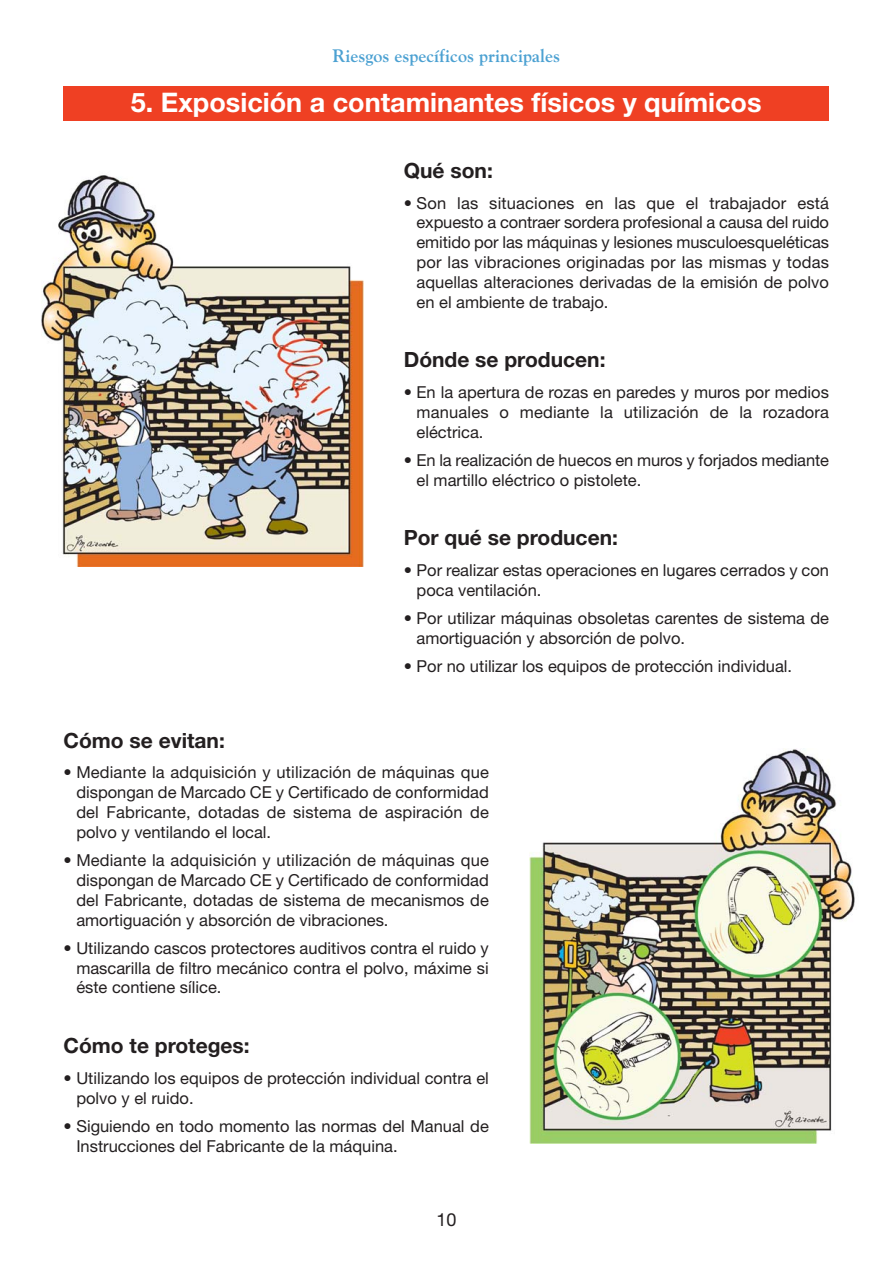
<style>
.page{position:relative;width:893px;height:1263px;background:#fff}
.page>*{position:absolute;margin:0;border:0;box-sizing:border-box;transform-origin:0 0}
.t1{font:700 27px "Helvetica Neue";color:#fff}
.t2{font:700 21px "Helvetica Neue";color:#231f20}
.t3{font:700 18px "Goudy";color:#4ca1d2}
.t4{font:18px "Helvetica Neue";color:#231f20}
.t5{font:16.5px/19.8px "Helvetica Neue";color:#231f20;text-align:justify}
</style>
<div class="page">
<div style="left:64px;top:87px;width:765px;height:34px;background:#ef4023"></div>
<img style="left:41px;top:175px;width:323px;height:391px">
<img style="left:530px;top:749px;width:325px;height:394px">
<p class="t3" style="left:332px;top:48px;width:229px">Riesgos específicos principales</p>
<h1 class="t1" style="left:131px;top:93px;width:632px">5. Exposición a contaminantes físicos y químicos</h1>
<p class="t2" style="left:404px;top:163px;width:91px">Qué son:</p>
<p class="t5" style="left:416px;top:194px;width:414px;text-indent:-13px">• Son las situaciones en las que el trabajador está expuesto a contraer sordera profesional a causa del ruido emitido por las máquinas y lesiones musculoesqueléticas por las vibraciones originadas por las mismas y todas aquellas alteraciones derivadas de la emisión de polvo en el ambiente de trabajo.</p>
<p class="t2" style="left:404px;top:352px;width:203px">Dónde se producen:</p>
<p class="t5" style="left:416px;top:384px;width:414px;text-indent:-13px">• En la apertura de rozas en paredes y muros por medios manuales o mediante la utilización de la rozadora eléctrica.</p>
<p class="t5" style="left:416px;top:452px;width:414px;text-indent:-13px">• En la realización de huecos en muros y forjados mediante el martillo eléctrico o pistolete.</p>
<p class="t2" style="left:404px;top:530px;width:216px">Por qué se producen:</p>
<p class="t5" style="left:416px;top:562px;width:414px;text-indent:-13px">• Por realizar estas operaciones en lugares cerrados y con poca ventilación.</p>
<p class="t5" style="left:416px;top:610px;width:414px;text-indent:-13px">• Por utilizar máquinas obsoletas carentes de sistema de amortiguación y absorción de polvo.</p>
<p class="t5" style="left:404px;top:658px;width:390px">• Por no utilizar los equipos de protección individual.</p>
<p class="t2" style="left:64px;top:733px;width:163px">Cómo se evitan:</p>
<p class="t5" style="left:76px;top:764px;width:414px;text-indent:-13px">• Mediante la adquisición y utilización de máquinas que dispongan de Marcado CE y Certificado de conformidad del Fabricante, dotadas de sistema de aspiración de polvo y ventilando el local.</p>
<p class="t5" style="left:76px;top:852px;width:414px;text-indent:-13px">• Mediante la adquisición y utilización de máquinas que dispongan de Marcado CE y Certificado de conformidad del Fabricante, dotadas de sistema de mecanismos de amortiguación y absorción de vibraciones.</p>
<p class="t5" style="left:76px;top:940px;width:414px;text-indent:-13px">• Utilizando cascos protectores auditivos contra el ruido y mascarilla de filtro mecánico contra el polvo, máxime si éste contiene sílice.</p>
<p class="t2" style="left:64px;top:1038px;width:188px">Cómo te proteges:</p>
<p class="t5" style="left:76px;top:1070px;width:414px;text-indent:-13px">• Utilizando los equipos de protección individual contra el polvo y el ruido.</p>
<p class="t5" style="left:76px;top:1118px;width:414px;text-indent:-13px">• Siguiendo en todo momento las normas del Manual de<br>Instrucciones del Fabricante de la máquina.</p>
<p class="t4" style="left:436px;top:1213px;width:21px">10</p>
</div>
